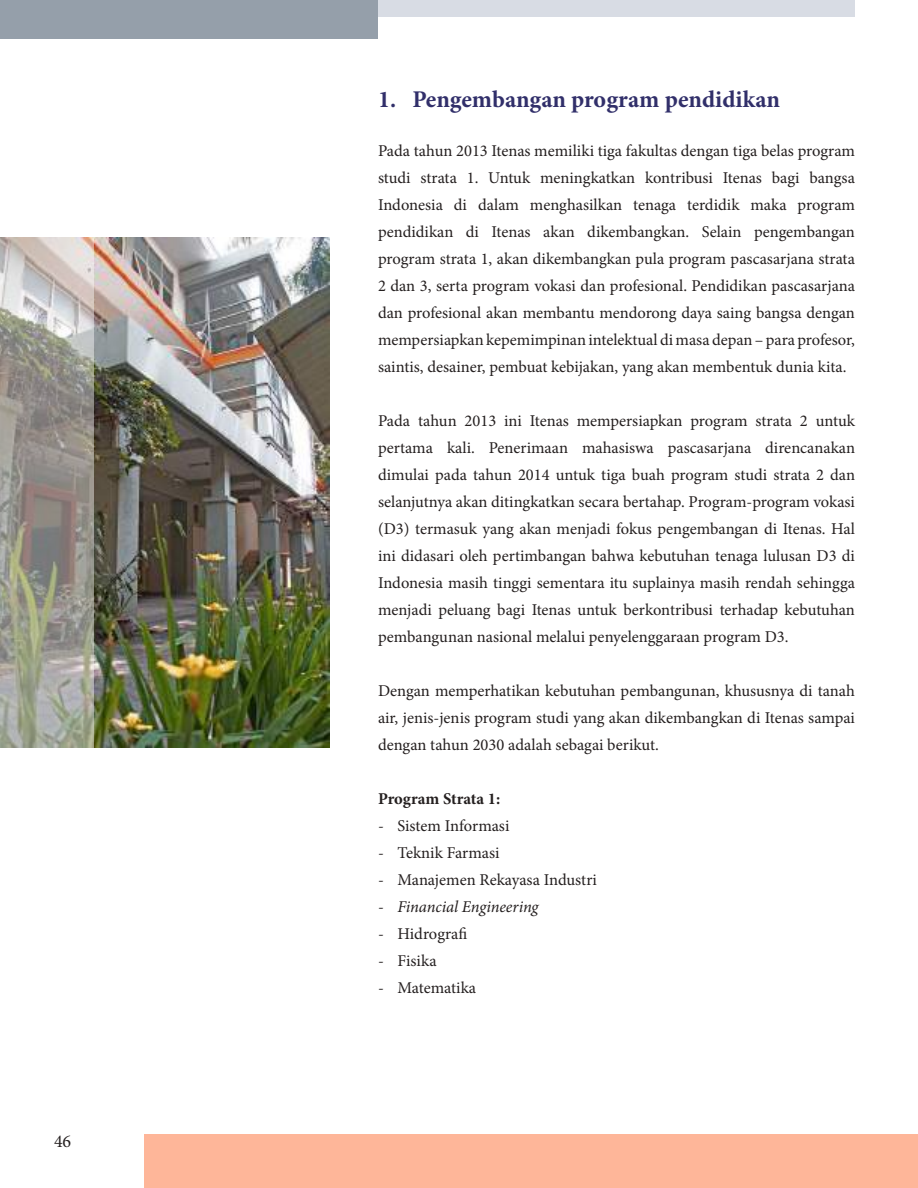
<style>
.page{position:relative;width:918px;height:1188px;background:#fff}
.page>*{position:absolute;margin:0;border:0;box-sizing:border-box;transform-origin:0 0}
.t1{font:700 24px "Minion Pro";letter-spacing:-.005em;color:#312f6a}
.t2{font:18px "Minion Pro";color:#241f1f}
.t3{font:16.5px/27px "Minion Pro";color:#241f1f;text-align:justify}
.t4{font:italic 16.5px "Minion Pro";letter-spacing:-.01em;color:#241f1f}
.t5{font:700 16.5px "Minion Pro";letter-spacing:-.005em;color:#241f1f}
.s1{font-style:normal}
</style>
<div class="page">
<div style="left:0;top:0;width:855px;height:16px;background:#d8dce4"></div>
<div style="left:0;top:0;width:378px;height:39px;background:#959faa"></div>
<div style="left:144px;top:1135px;width:774px;height:53px;background:#feb699"></div>
<img style="left:93px;top:237px;width:236px;height:511px">
<svg style="left:0;top:237px;width:93px;height:511px;background:#a2a098"></svg>
<p class="t2" style="left:54px;top:1129px;width:19px">46</p>
<h1 class="t1" style="left:378px;top:83px;width:404px">1. Pengembangan program pendidikan</h1>
<p class="t3" style="left:378px;top:137px;width:479px">Pada tahun 2013 Itenas memiliki tiga fakultas dengan tiga belas program studi strata 1. Untuk meningkatkan kontribusi Itenas bagi bangsa Indonesia di dalam menghasilkan tenaga terdidik maka program pendidikan di Itenas akan dikembangkan. Selain pengembangan program strata 1, akan dikembangkan pula program pascasarjana strata 2 dan 3, serta program vokasi dan profesional. Pendidikan pascasarjana dan profesional akan membantu mendorong daya saing bangsa dengan mempersiapkan kepemimpinan intelektual di masa depan – para profesor, saintis, desainer, pembuat kebijakan, yang akan membentuk dunia kita.</p>
<p class="t3" style="left:378px;top:407px;width:479px">Pada tahun 2013 ini Itenas mempersiapkan program strata 2 untuk pertama kali. Penerimaan mahasiswa pascasarjana direncanakan dimulai pada tahun 2014 untuk tiga buah program studi strata 2 dan selanjutnya akan ditingkatkan secara bertahap. Program-program vokasi (D3) termasuk yang akan menjadi fokus pengembangan di Itenas. Hal ini didasari oleh pertimbangan bahwa kebutuhan tenaga lulusan D3 di Indonesia masih tinggi sementara itu suplainya masih rendah sehingga menjadi peluang bagi Itenas untuk berkontribusi terhadap kebutuhan pembangunan nasional melalui penyelenggaraan program D3.</p>
<p class="t3" style="left:378px;top:677px;width:479px">Dengan memperhatikan kebutuhan pembangunan, khususnya di tanah air, jenis-jenis program studi yang akan dikembangkan di Itenas sampai dengan tahun 2030 adalah sebagai berikut.</p>
<p class="t5" style="left:378px;top:787px;width:124px">Program Strata 1:</p>
<p class="t3" style="left:378px;top:812px;width:133px">- Sistem Informasi</p>
<p class="t3" style="left:378px;top:839px;width:123px">- Teknik Farmasi</p>
<p class="t3" style="left:378px;top:866px;width:221px">- Manajemen Rekayasa Industri</p>
<p class="t4" style="left:378px;top:895px;width:162px"><span class="s1">-</span> Financial Engineering</p>
<p class="t3" style="left:378px;top:920px;width:91px">- Hidrografi</p>
<p class="t3" style="left:378px;top:947px;width:60px">- Fisika</p>
<p class="t3" style="left:378px;top:974px;width:100px">- Matematika</p>
</div>
